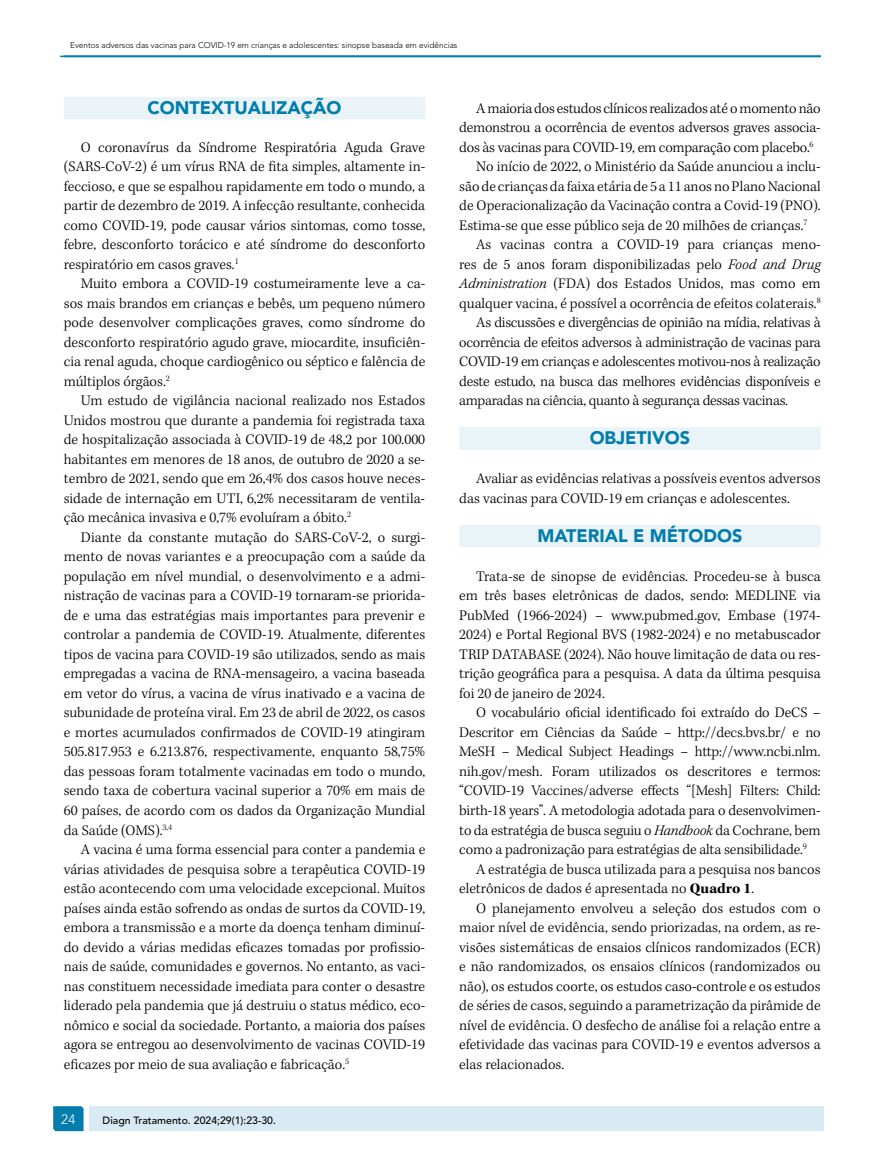
<style>
.page{position:relative;width:893px;height:1170px;background:#fff}
.page>*{position:absolute;margin:0;border:0;box-sizing:border-box;transform-origin:0 0}
.t1{font:900 18px "Avenir LT Std";color:#007dac}
.t2{font:300 15px/19.5px "Kepler Std";letter-spacing:-.005em;color:#000;text-align:justify}
.t3{font:300 13.5px "Avenir LT Std";color:#fff}
.t4{font:500 10.5px "Avenir LT Std";color:#000}
.t5{font:300 8.25px "Avenir LT Std";color:#000}
.s1{font-style:italic}
.s2{font-weight:700}
</style>
<div class="page">
<div style="left:64px;top:97px;width:361px;height:22px;background:#e9f3f8"></div>
<div style="left:459px;top:427px;width:362px;height:22px;background:#e9f3f8"></div>
<div style="left:459px;top:524px;width:362px;height:23px;background:#e9f3f8"></div>
<hr style="left:60px;top:56px;width:761px;height:1px;background:#007dac">
<svg style="left:53px;top:1106px;width:31px;height:24px"></svg>
<div style="left:89px;top:1106px;width:735px;height:24px;background:#d8eaf4"></div>
<p class="t5" style="left:70px;top:40px;width:389px">Eventos adversos das vacinas para COVID-19 em crianças e adolescentes: sinopse baseada em evidências</p>
<p class="t1" style="left:148px;top:97px;width:195px">CONTEXTUALIZAÇÃO</p>
<p class="t2" style="left:64px;top:138px;width:363px;text-indent:17px">O coronavírus da Síndrome Respiratória Aguda Grave (SARS-CoV-2) é um vírus RNA de fita simples, altamente in&shy;feccioso, e que se espalhou rapidamente em todo o mundo, a partir de dezembro de 2019. A infecção resultante, conhecida como COVID-19, pode causar vários sintomas, como tosse, febre, desconforto torácico e até síndrome do desconforto respiratório em casos graves.<sup>1</sup></p>
<p class="t2" style="left:64px;top:274px;width:363px;text-indent:17px">Muito embora a COVID-19 costumeiramente leve a ca&shy;sos mais brandos em crianças e bebês, um pequeno número pode desenvolver complicações graves, como síndrome do desconforto respiratório agudo grave, miocardite, insuficiên&shy;cia renal aguda, choque cardiogênico ou séptico e falência de múltiplos órgãos.<sup>2</sup></p>
<p class="t2" style="left:64px;top:391px;width:363px;text-indent:17px">Um estudo de vigilância nacional realizado nos Estados Unidos mostrou que durante a pandemia foi registrada taxa de hospitalização associada à COVID-19 de 48,2 por 100.000 habitantes em menores de 18 anos, de outubro de 2020 a se&shy;tembro de 2021, sendo que em 26,4% dos casos houve neces&shy;sidade de internação em UTI, 6,2% necessitaram de ventila&shy;ção mecânica invasiva e 0,7% evoluíram a óbito.<sup>2</sup></p>
<p class="t2" style="left:64px;top:528px;width:363px;text-indent:17px">Diante da constante mutação do SARS-CoV-2, o surgi&shy;mento de novas variantes e a preocupação com a saúde da população em nível mundial, o desenvolvimento e a admi&shy;nistração de vacinas para a COVID-19 tornaram-se priorida&shy;de e uma das estratégias mais importantes para prevenir e controlar a pandemia de COVID-19. Atualmente, diferentes tipos de vacina para COVID-19 são utilizados, sendo as mais empregadas a vacina de RNA-mensageiro, a vacina baseada em vetor do vírus, a vacina de vírus inativado e a vacina de subunidade de proteína viral. Em 23 de abril de 2022, os casos e mortes acumulados confirmados de COVID-19 atingiram 505.817.953 e 6.213.876, respectivamente, enquanto 58,75% das pessoas foram totalmente vacinadas em todo o mundo, sendo taxa de cobertura vacinal superior a 70% em mais de 60 países, de acordo com os dados da Organização Mundial da Saúde (OMS).<sup>3,4</sup></p>
<p class="t2" style="left:64px;top:840px;width:363px;text-indent:17px">A vacina é uma forma essencial para conter a pandemia e várias atividades de pesquisa sobre a terapêutica COVID-19 estão acontecendo com uma velocidade excepcional. Muitos países ainda estão sofrendo as ondas de surtos da COVID-19, embora a transmissão e a morte da doença tenham diminuí&shy;do devido a várias medidas eficazes tomadas por profissio&shy;nais de saúde, comunidades e governos. No entanto, as vaci&shy;nas constituem necessidade imediata para conter o desastre liderado pela pandemia que já destruiu o status médico, eco&shy;nômico e social da sociedade. Portanto, a maioria dos países agora se entregou ao desenvolvimento de vacinas COVID-19 eficazes por meio de sua avaliação e fabricação.<sup>5</sup></p>
<p class="t3" style="left:61px;top:1111px;width:16px">24</p>
<p class="t4" style="left:103px;top:1114px;width:175px">Diagn Tratamento. 2024;29(1):23-30.</p>
<p class="t2" style="left:476px;top:99px;width:346px">A maioria dos estudos clínicos realizados até o momento não</p>
<p class="t2" style="left:459px;top:118px;width:363px">demonstrou a ocorrência de eventos adversos graves associa-</p>
<p class="t2" style="left:459px;top:138px;width:356px">dos às vacinas para COVID-19, em comparação com placebo.<sup>6</sup></p>
<p class="t2" style="left:476px;top:157px;width:346px">No início de 2022, o Ministério da Saúde anunciou a inclu-</p>
<p class="t2" style="left:459px;top:177px;width:363px">são de crianças da faixa etária de 5 a 11 anos no Plano Nacional</p>
<p class="t2" style="left:459px;top:196px;width:363px">de Operacionalização da Vacinação contra a Covid-19 (PNO).</p>
<p class="t2" style="left:459px;top:216px;width:350px">Estima-se que esse público seja de 20 milhões de crianças.<sup>7</sup></p>
<p class="t2" style="left:476px;top:235px;width:346px">As vacinas contra a COVID-19 para crianças meno-</p>
<p class="t2" style="left:459px;top:255px;width:363px">res de 5 anos foram disponibilizadas pelo <span class="s1">Food and Drug</span></p>
<p class="t2" style="left:459px;top:274px;width:363px"><span class="s1">Administration</span> (FDA) dos Estados Unidos, mas como em</p>
<p class="t2" style="left:459px;top:294px;width:363px">qualquer vacina, é possível a ocorrência de efeitos colaterais.<sup>8</sup></p>
<p class="t2" style="left:476px;top:313px;width:346px">As discussões e divergências de opinião na mídia, relativas à</p>
<p class="t2" style="left:459px;top:333px;width:363px">ocorrência de efeitos adversos à administração de vacinas para</p>
<p class="t2" style="left:459px;top:352px;width:363px">COVID-19 em crianças e adolescentes motivou-nos à realização</p>
<p class="t2" style="left:459px;top:372px;width:363px">deste estudo, na busca das melhores evidências disponíveis e</p>
<p class="t2" style="left:459px;top:391px;width:330px">amparadas na ciência, quanto à segurança dessas vacinas.</p>
<p class="t1" style="left:590px;top:427px;width:102px">OBJETIVOS</p>
<p class="t2" style="left:459px;top:469px;width:363px;text-indent:17px">Avaliar as evidências relativas a possíveis eventos adversos das vacinas para COVID-19 em crianças e adolescentes.</p>
<p class="t1" style="left:537px;top:524px;width:206px">MATERIAL E MÉTODOS</p>
<p class="t2" style="left:459px;top:567px;width:363px;text-indent:17px">Trata-se de sinopse de evidências. Procedeu-se à busca em três bases eletrônicas de dados, sendo: MEDLINE via PubMed (1966-2024) – www.pubmed.gov, Embase (1974- 2024) e Portal Regional BVS (1982-2024) e no metabuscador TRIP DATABASE (2024). Não houve limitação de data ou res&shy;trição geográfica para a pesquisa. A data da última pesquisa foi 20 de janeiro de 2024.</p>
<p class="t2" style="left:476px;top:703px;width:346px">O vocabulário oficial identificado foi extraído do DeCS –</p>
<p class="t2" style="left:459px;top:723px;width:363px">Descritor em Ciências da Saúde – http://decs.bvs.br/ e no</p>
<p class="t2" style="left:459px;top:742px;width:363px">MeSH – Medical Subject Headings – http://www.ncbi.nlm.</p>
<p class="t2" style="left:459px;top:762px;width:363px">nih.gov/mesh. Foram utilizados os descritores e termos:</p>
<p class="t2" style="left:459px;top:781px;width:363px">“COVID-19 Vaccines/adverse effects “[Mesh] Filters: Child:</p>
<p class="t2" style="left:459px;top:801px;width:363px">birth-18 years”. A metodologia adotada para o desenvolvimen-</p>
<p class="t2" style="left:459px;top:820px;width:363px">to da estratégia de busca seguiu o <span class="s1">Handbook</span> da Cochrane, bem</p>
<p class="t2" style="left:459px;top:840px;width:349px">como a padronização para estratégias de alta sensibilidade.<sup>9</sup></p>
<p class="t2" style="left:476px;top:859px;width:346px">A estratégia de busca utilizada para a pesquisa nos bancos</p>
<p class="t2" style="left:459px;top:879px;width:296px">eletrônicos de dados é apresentada no <span class="s2">Quadro 1</span>.</p>
<p class="t2" style="left:476px;top:898px;width:346px">O planejamento envolveu a seleção dos estudos com o</p>
<p class="t2" style="left:459px;top:918px;width:363px">maior nível de evidência, sendo priorizadas, na ordem, as re-</p>
<p class="t2" style="left:459px;top:937px;width:363px">visões sistemáticas de ensaios clínicos randomizados (ECR)</p>
<p class="t2" style="left:459px;top:957px;width:363px">e não randomizados, os ensaios clínicos (randomizados ou</p>
<p class="t2" style="left:459px;top:976px;width:363px">não), os estudos coorte, os estudos caso-controle e os estudos</p>
<p class="t2" style="left:459px;top:996px;width:363px">de séries de casos, seguindo a parametrização da pirâmide de</p>
<p class="t2" style="left:459px;top:1015px;width:363px">nível de evidência. O desfecho de análise foi a relação entre a</p>
<p class="t2" style="left:459px;top:1035px;width:363px">efetividade das vacinas para COVID-19 e eventos adversos a</p>
<p class="t2" style="left:459px;top:1054px;width:106px">elas relacionados.</p>
</div>
